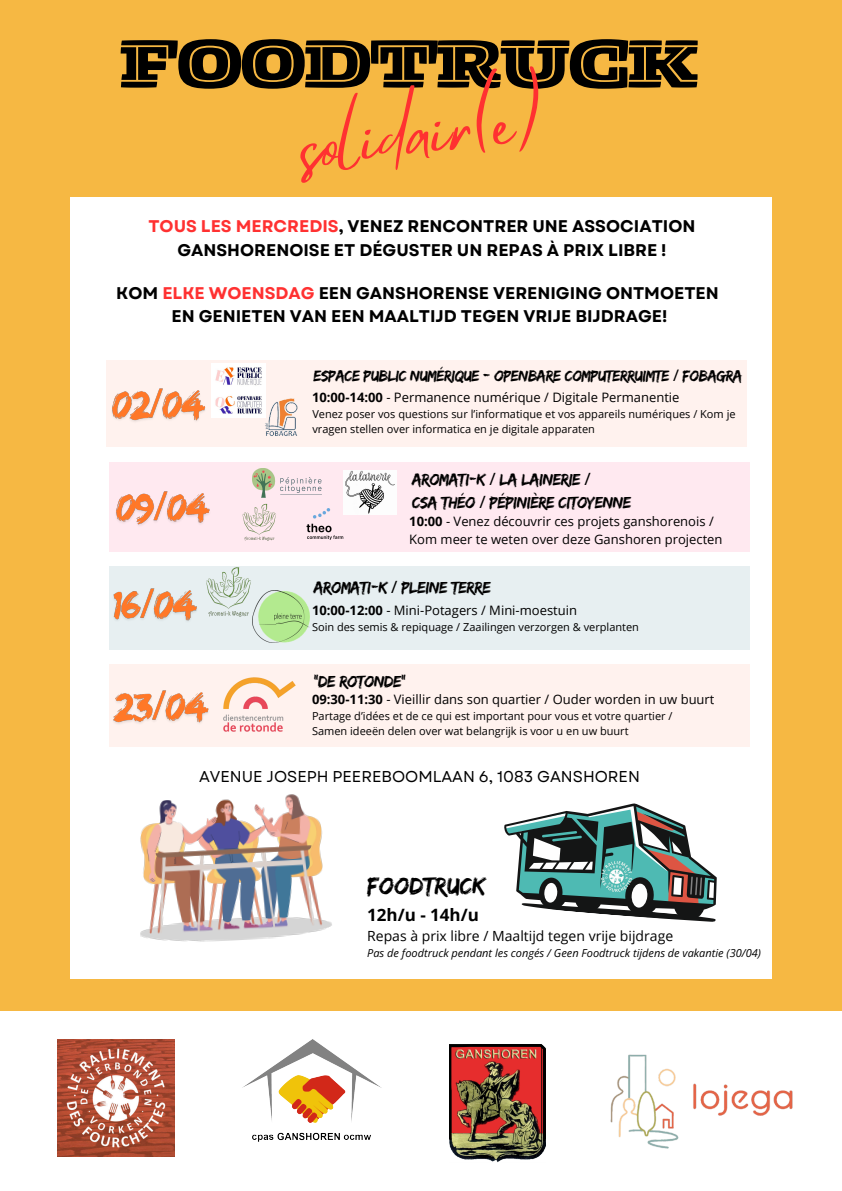
<style>
.page{position:relative;width:842px;height:1191px;background:#fff}
.page>*{position:absolute;margin:0;border:0;box-sizing:border-box;transform-origin:0 0}
.t1{font:71.1px "Zico Display HL Inline";letter-spacing:-.03em;color:#000}
.t2{font:66.9px "Mistrully";color:#ff3131}
.t3{font:25px "Edo";color:#000}
.t4{font:17px/23.2px "Edo";letter-spacing:-.03em;color:#000}
.t5{font:700 17px "Open Sans";color:#000}
.t6{font:700 16.9px/23.6px "Garet";color:#000;text-align:center}
.t7{font:16px "Edo";letter-spacing:-.03em;color:#000}
.t8{font:15.7px "Garet";color:#000}
.t9{font:14px "Open Sans";color:#000}
.t10{font:13px/18px "Open Sans";color:#000}
.t11{font:11px/15px "Open Sans";color:#000}
.t12{font:italic 11px "Open Sans";color:#000}
.s1{color:#ff3131}
.s2{font-family:"Noto Sans"}
.s3{font-weight:700}
</style>
<div class="page">
<div style="left:0;top:0;width:842px;height:1190px;background:#f6b843"></div>
<div style="left:0;top:1010px;width:842px;height:180px;background:#fff"></div>
<img style="left:58px;top:1039px;width:116px;height:116px">
<img style="left:228px;top:1010px;width:168px;height:132px">
<div style="left:70px;top:197px;width:701px;height:781px;background:#fff"></div>
<div style="left:109px;top:664px;width:640px;height:83px;background:#fff2ee"></div>
<img style="left:450px;top:1044px;width:95px;height:118px">
<svg style="left:504px;top:803px;width:213px;height:119px"></svg>
<img style="left:140px;top:794px;width:192px;height:148px">
<img style="left:598px;top:858px;width:36px;height:36px">
<img style="left:610px;top:1054px;width:183px;height:95px">
<div style="left:107px;top:361px;width:640px;height:86px;background:#fff2ee"></div>
<div style="left:109px;top:462px;width:640px;height:89px;background:#ffe9f0"></div>
<div style="left:109px;top:566px;width:640px;height:83px;background:#e7eff1"></div>
<img style="left:253px;top:590px;width:56px;height:52px">
<img style="left:113px;top:588px;width:83px;height:33px">
<img style="left:196px;top:567px;width:66px;height:57px">
<img style="left:223px;top:677px;width:73px;height:55px">
<img style="left:265px;top:398px;width:33px;height:38px">
<img style="left:242px;top:503px;width:34px;height:38px">
<img style="left:343px;top:470px;width:54px;height:44px">
<img style="left:253px;top:468px;width:68px;height:30px">
<img style="left:306px;top:498px;width:51px;height:42px">
<img style="left:212px;top:364px;width:54px;height:54px">
<img style="left:112px;top:388px;width:94px;height:34px">
<img style="left:116px;top:491px;width:94px;height:34px">
<img style="left:113px;top:690px;width:96px;height:34px">
<p class="t1" style="left:120px;top:20px;width:580px">FOODTRUCK</p>
<p class="t2" style="left:293px;top:92px;width:250px;rotate:-6deg">solidair(e)</p>
<h1 class="t6" style="left:148px;top:214px;width:548px"><span class="s1">TOUS LES MERCREDIS</span>, VENEZ RENCONTRER UNE ASSOCIATION<br>GANSHORENOISE ET DÉGUSTER UN REPAS À PRIX LIBRE !</h1>
<h2 class="t6" style="left:116px;top:281px;width:604px">KOM <span class="s1">ELKE WOENSDAG</span> EEN GANSHORENSE VERENIGING ONTMOETEN<br>EN GENIETEN VAN EEN MAALTIJD TEGEN VRIJE BIJDRAGE!</h2>
<h4 class="t7" style="left:313px;top:366px;width:431px">Espace Public Numérique - Openbare computerruimte <span class="s2">/</span> fobagra</h4>
<p class="t10" style="left:312px;top:387px;width:369px"><span class="s3">10:00-14:00</span> - Permanence numérique / Digitale Permanentie</p>
<p class="t11" style="left:312px;top:406px;width:425px">Venez poser vos questions sur l’informatique et vos appareils numériques / Kom je vragen stellen over informatica en je digitale apparaten</p>
<p class="t4" style="left:412px;top:467px;width:221px">Aromati-k <span class="s2">/</span> La Lainerie <span class="s2">/<br></span>CSA Théo <span class="s2">/</span> PÉPINIère citoyenne</p>
<p class="t10" style="left:409px;top:511px;width:315px"><span class="s3">10:00</span> - Venez découvrir ces projets ganshorenois /<br>Kom meer te weten over deze Ganshoren projecten</p>
<h6 class="t4" style="left:314px;top:575px;width:179px">Aromati-K <span class="s2">/</span> Pleine terre</h6>
<p class="t10" style="left:312px;top:601px;width:266px"><span class="s3">10:00-12:00</span> - Mini-Potagers / Mini-moestuin</p>
<p class="t11" style="left:312px;top:619px;width:328px">Soin des semis &amp; repiquage / Zaailingen verzorgen &amp; verplanten</p>
<h6 class="t4" style="left:314px;top:669px;width:94px">“De Rotonde”</h6>
<p class="t10" style="left:312px;top:690px;width:404px"><span class="s3">09:30-11:30</span> - Vieillir dans son quartier / Ouder worden in uw buurt</p>
<p class="t11" style="left:312px;top:708px;width:362px">Partage d’idées et de ce qui est important pour vous et votre quartier /</p>
<p class="t11" style="left:312px;top:723px;width:318px">Samen ideeën delen over wat belangrijk is voor u en uw buurt</p>
<h4 class="t8" style="left:199px;top:765px;width:442px">AVENUE JOSEPH PEEREBOOMLAAN 6, 1083 GANSHOREN</h4>
<h6 class="t3" style="left:367px;top:870px;width:120px">Foodtruck</h6>
<p class="t5" style="left:367px;top:903px;width:113px">12h/u - 14h/u</p>
<p class="t9" style="left:367px;top:925px;width:308px">Repas à prix libre / Maaltijd tegen vrije bijdrage</p>
<p class="t12" style="left:367px;top:945px;width:395px">Pas de foodtruck pendant les congés / Geen Foodtruck tijdens de vakantie (30/04)</p>
</div>
